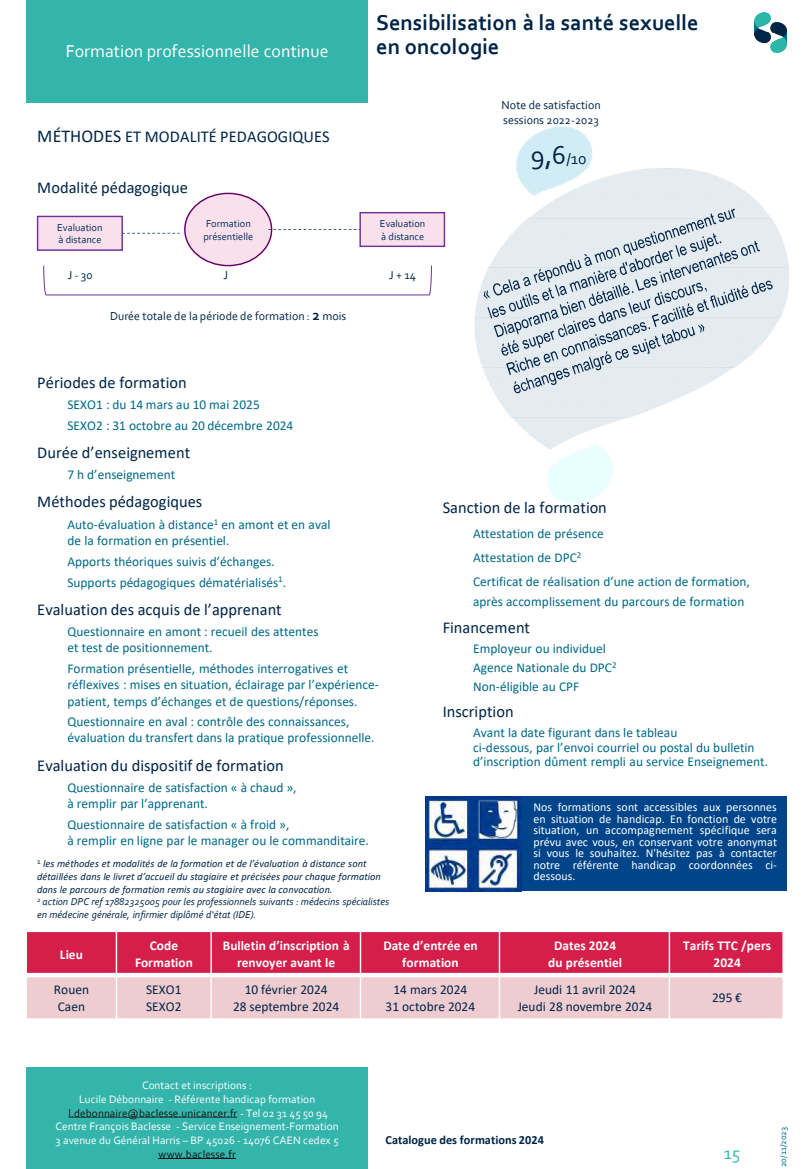
<style>
.page{position:relative;width:810px;height:1169px;background:#fff}
.page>*{position:absolute;margin:0;border:0;box-sizing:border-box;transform-origin:0 0}
.t1{font:27px "Corbel";color:#00244a}
.t2{font:700 22.5px/24.3px "Corbel";letter-spacing:.005em;color:#002447}
.t3{font:18px "Corbel";letter-spacing:.005em;color:#fefffe}
.t4{font:18px "Corbel";color:#34b5ad}
.t5{font:16.5px "Calibri";letter-spacing:.005em;color:#002447}
.t6{font:13.5px/16.2px "Calibri";color:#006988}
.t7{font:700 13.5px/16.2px "Calibri";letter-spacing:.005em;color:#fefffe;text-align:center}
.t8{font:13.5px "Calibri";letter-spacing:.005em;color:#002447}
.t9{font:700 12.45px "Calibri";letter-spacing:.005em;color:#002447}
.t10{font:12px/11.6px "Calibri";color:#fefffe;text-align:justify}
.t11{font:12px/14.4px "Corbel";letter-spacing:.005em;color:#002447}
.t12{font:11.4px "Corbel";letter-spacing:.005em;color:#fefffe}
.t13{font:11.4px "Corbel";letter-spacing:.005em;color:#161416}
.t14{font:italic 10.5px/12.6px "Calibri";letter-spacing:.005em;color:#002447}
.t15{font:italic 10.5px/12.6px "Corbel";color:#002447}
.t16{font:10.5px/12.6px "Corbel";color:#002f5d}
.t17{font:9px "Corbel";letter-spacing:.01em;color:#006988}
.s1{font-size:18px}
.s2{font-size:16.5px}
.s3{font-weight:700;font-size:15px}
.s4{color:#fefffe}
</style>
<div class="page">
<div style="left:26px;top:0;width:342px;height:103px;background:#34b5ac"></div>
<div style="left:26px;top:1067px;width:342px;height:101px;background:#34b5ac"></div>
<svg style="left:68px;top:1116px;width:169px;height:1px"></svg>
<hr style="left:158px;top:1157px;width:78px;height:1px;background:#161416">
<img style="left:474px;top:126px;width:315px;height:377px">
<img style="left:426px;top:796px;width:96px;height:95px">
<div style="left:522px;top:796px;width:265px;height:95px;background:#00458a"></div>
<img style="left:754px;top:12px;width:33px;height:40px">
<div style="left:26px;top:931px;width:90px;height:44px;background:#d51e4a"></div>
<div style="left:116px;top:931px;width:95px;height:44px;background:#d51e4a"></div>
<div style="left:211px;top:931px;width:150px;height:44px;background:#d51e4a"></div>
<div style="left:361px;top:931px;width:138px;height:44px;background:#d51e4a"></div>
<div style="left:500px;top:931px;width:169px;height:44px;background:#d51e4a"></div>
<div style="left:669px;top:931px;width:114px;height:44px;background:#d51e4a"></div>
<div style="left:26px;top:975px;width:90px;height:44px;background:#efccd0"></div>
<div style="left:116px;top:975px;width:95px;height:44px;background:#efccd0"></div>
<div style="left:211px;top:975px;width:150px;height:44px;background:#efccd0"></div>
<div style="left:361px;top:975px;width:138px;height:44px;background:#efccd0"></div>
<div style="left:500px;top:975px;width:169px;height:44px;background:#efccd0"></div>
<div style="left:669px;top:975px;width:114px;height:44px;background:#efccd0"></div>
<hr style="left:116px;top:930px;width:1px;height:89px;background:#fefffe">
<hr style="left:210px;top:930px;width:2px;height:89px;background:#fefffe">
<hr style="left:360px;top:930px;width:1px;height:89px;background:#fefffe">
<hr style="left:669px;top:930px;width:1px;height:89px;background:#fefffe">
<div style="left:26px;top:972px;width:758px;height:5px;background:#fefffe"></div>
<hr style="left:26px;top:930px;width:1px;height:89px;background:#fefffe">
<hr style="left:782px;top:930px;width:2px;height:89px;background:#fefffe">
<hr style="left:26px;top:930px;width:758px;height:2px;background:#fefffe">
<hr style="left:26px;top:1018px;width:758px;height:1px;background:#fefffe">
<div style="left:38px;top:216px;width:84px;height:34px;background:#f9e0eb"></div>
<div style="left:37px;top:216px;width:86px;height:35px;border:1px solid #7030a0"></div>
<div style="left:360px;top:213px;width:84px;height:33px;background:#f9e0eb"></div>
<div style="left:359px;top:212px;width:86px;height:35px;border:1px solid #7030a0"></div>
<div style="left:185px;top:193px;width:87px;height:73px;background:#f9e0eb;border-radius:50%"></div>
<svg style="left:43px;top:265px;width:389px;height:31px"></svg>
<svg style="left:122px;top:233px;width:58px;height:1px"></svg>
<svg style="left:268px;top:229px;width:92px;height:1px"></svg>
<svg style="left:484px;top:209px;width:289px;height:184px;background:#d0d9e0"></svg>
<p class="t3" style="left:66px;top:40px;width:265px">Formation professionnelle continue</p>
<p class="t5" style="left:37px;top:126px;width:294px"><span class="s1">MÉTHODES</span> ET MODALITÉ PEDAGOGIQUES</p>
<p class="t5" style="left:37px;top:177px;width:152px">Modalité pédagogique</p>
<h1 class="t2" style="left:376px;top:10px;width:324px">Sensibilisation à la santé sexuelle en oncologie</h1>
<p class="t11" style="left:501px;top:98px;width:101px">Note de satisfaction sessions 2022-2023</p>
<p class="t1" style="left:531px;top:138px;width:57px">9,6<span class="s2">/10</span></p>
<p class="t16" style="left:57px;top:221px;width:47px">Evaluation à distance</p>
<p class="t16" style="left:380px;top:217px;width:47px">Evaluation à distance</p>
<p class="t16" style="left:203px;top:217px;width:51px">Formation présentielle</p>
<p class="t11" style="left:68px;top:268px;width:26px">J -30</p>
<p class="t11" style="left:223px;top:268px;width:6px">J</p>
<p class="t11" style="left:389px;top:268px;width:28px">J + 14</p>
<p class="t11" style="left:110px;top:308px;width:238px">Durée totale de la période de formation : <span class="s3">2</span> mois</p>
<p class="t5" style="left:37px;top:372px;width:151px">Périodes de formation</p>
<p class="t6" style="left:68px;top:396px;width:194px">SEXO1 : du 14 mars au 10 mai 2025</p>
<p class="t6" style="left:68px;top:417px;width:227px">SEXO2 : 31 octobre au 20 décembre 2024</p>
<p class="t5" style="left:37px;top:442px;width:155px">Durée d’enseignement</p>
<p class="t6" style="left:68px;top:466px;width:109px">7 h d’enseignement</p>
<p class="t5" style="left:37px;top:492px;width:167px">Méthodes pédagogiques</p>
<p class="t6" style="left:68px;top:516px;width:265px">Auto-évaluation à distance<sup>1</sup> en amont et en aval de la formation en présentiel.</p>
<p class="t6" style="left:68px;top:553px;width:209px">Apports théoriques suivis d’échanges.</p>
<p class="t6" style="left:68px;top:574px;width:220px">Supports pédagogiques dématérialisés<sup>1</sup>.</p>
<p class="t5" style="left:37px;top:599px;width:246px">Evaluation des acquis de l’apprenant</p>
<p class="t6" style="left:68px;top:623px;width:253px">Questionnaire en amont : recueil des attentes et test de positionnement.</p>
<p class="t6" style="left:68px;top:660px;width:313px">Formation présentielle, méthodes interrogatives et réflexives : mises en situation, éclairage par l’expérience&shy;patient, temps d’échanges et de questions/réponses.</p>
<p class="t6" style="left:68px;top:713px;width:309px">Questionnaire en aval : contrôle des connaissances, évaluation du transfert dans la pratique professionnelle.</p>
<p class="t5" style="left:37px;top:755px;width:248px">Evaluation du dispositif de formation</p>
<p class="t6" style="left:68px;top:779px;width:231px">Questionnaire de satisfaction « à chaud », à remplir par l’apprenant.</p>
<p class="t6" style="left:68px;top:816px;width:303px">Questionnaire de satisfaction « à froid »,<br>à remplir en ligne par le manager ou le commanditaire.</p>
<p class="t14" style="left:37px;top:857px;width:345px"><sup>1</sup> les méthodes et modalités de la formation et de l’évaluation à distance sont détaillées dans le livret d’accueil du stagiaire et précisées pour chaque formation dans le parcours de formation remis au stagiaire avec la convocation.</p>
<p class="t15" style="left:37px;top:895px;width:354px"><sup>2</sup> action DPC ref 17882325005 pour les professionnels suivants : médecins spécialistes en médecine générale, infirmier diplômé d‘état (IDE).</p>
<p class="t5" style="left:443px;top:497px;width:166px">Sanction de la formation</p>
<p class="t6" style="left:473px;top:525px;width:132px">Attestation de présence</p>
<p class="t6" style="left:473px;top:549px;width:110px">Attestation de DPC<sup>2</sup></p>
<p class="t6" style="left:473px;top:572px;width:278px;line-height:19.5px">Certificat de réalisation d’une action de formation, après accomplissement du parcours de formation</p>
<p class="t5" style="left:443px;top:617px;width:89px">Financement</p>
<p class="t6" style="left:473px;top:640px;width:134px">Employeur ou individuel</p>
<p class="t6" style="left:473px;top:659px;width:145px">Agence Nationale du DPC<sup>2</sup></p>
<p class="t6" style="left:473px;top:678px;width:108px">Non-éligible au CPF</p>
<p class="t5" style="left:443px;top:701px;width:73px">Inscription</p>
<p class="t6" style="left:473px;top:725px;width:297px;line-height:14.5px">Avant la date figurant dans le tableau<br>ci-dessous, par l’envoi courriel ou postal du bulletin d’inscription dûment rempli au service Enseignement.</p>
<p class="t10" style="left:534px;top:801px;width:245px">Nos formations sont accessibles aux personnes en situation de handicap. En fonction de votre situation, un accompagnement spécifique sera prévu avec vous, en conservant votre anonymat si vous le souhaitez. N'hésitez pas à contacter notre référente handicap coordonnées ci&shy;dessous.</p>
<p class="t7" style="left:60px;top:945px;width:25px">Lieu</p>
<p class="t7" style="left:135px;top:937px;width:59px">Code<br>Formation</p>
<p class="t7" style="left:223px;top:937px;width:128px">Bulletin d’inscription à renvoyer avant le</p>
<p class="t7" style="left:383px;top:937px;width:96px">Date d’entrée en formation</p>
<p class="t7" style="left:554px;top:937px;width:64px">Dates 2024</p>
<p class="t7" style="left:548px;top:954px;width:75px">du présentiel</p>
<p class="t8" style="left:54px;top:981px;width:37px">Rouen</p>
<p class="t8" style="left:58px;top:997px;width:29px">Caen</p>
<p class="t8" style="left:146px;top:981px;width:37px">SEXO1</p>
<p class="t8" style="left:146px;top:997px;width:37px">SEXO2</p>
<p class="t8" style="left:245px;top:981px;width:84px">10 février 2024</p>
<p class="t8" style="left:233px;top:997px;width:108px">28 septembre 2024</p>
<p class="t8" style="left:393px;top:981px;width:75px">14 mars 2024</p>
<p class="t8" style="left:386px;top:997px;width:91px">31 octobre 2024</p>
<p class="t8" style="left:534px;top:981px;width:103px">Jeudi 11 avril 2024</p>
<p class="t8" style="left:518px;top:997px;width:136px">Jeudi 28 novembre 2024</p>
<p class="t12" style="left:142px;top:1078px;width:112px">Contact et inscriptions :</p>
<p class="t12" style="left:79px;top:1092px;width:238px">Lucile Débonnaire - Référente handicap formation</p>
<p class="t13" style="left:69px;top:1105px;width:261px">l.debonnaire@baclesse.unicancer.fr <span class="s4">- Tel 02 31 45 50 94</span></p>
<p class="t12" style="left:56px;top:1119px;width:285px">Centre François Baclesse - Service Enseignement-Formation</p>
<p class="t12" style="left:56px;top:1133px;width:285px">3 avenue du Général Harris – BP 45026 - 14076 CAEN cedex 5</p>
<p class="t13" style="left:159px;top:1146px;width:79px">www.baclesse.fr</p>
<p class="t9" style="left:385px;top:1132px;width:160px">Catalogue des formations 2024</p>
<p class="t7" style="left:683px;top:937px;width:89px">Tarifs TTC /pers<br>2024</p>
<p class="t8" style="left:712px;top:989px;width:31px">295 €</p>
<h3 class="t4" style="left:724px;top:1142px;width:18px">15</h3>
<p class="t17" style="left:778px;top:1167px;width:42px;rotate:-90deg">20/11/2023</p>
</div>
